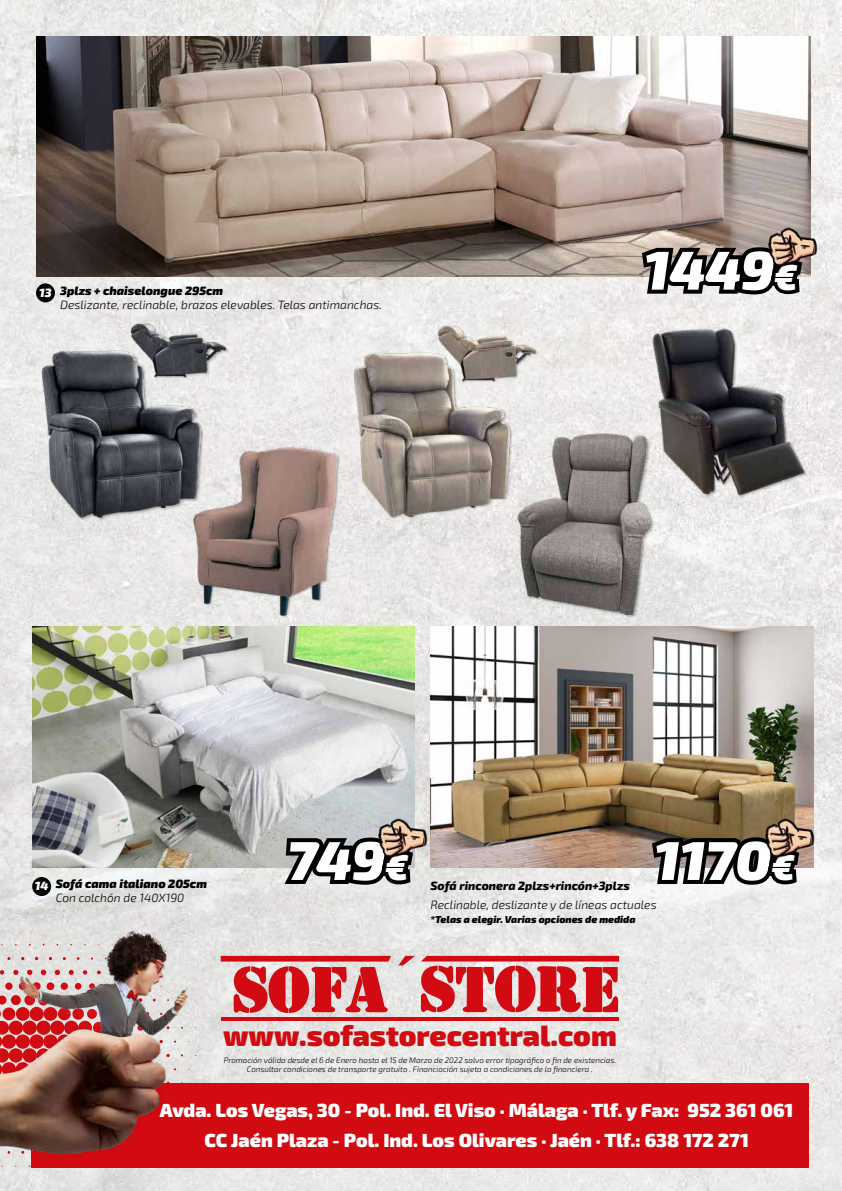
<style>
.page{position:relative;width:842px;height:1191px;background:#fff}
.page>*{position:absolute;margin:0;border:0;box-sizing:border-box;transform-origin:0 0}
.t1{font:italic 900 54.8px "Exo 2.0";color:#fff}
.t2{font:900 29.1px "Exo 2.0";color:#d20a11}
.t3{font:900 19px/30px "Exo 2.0";color:#fff;text-align:center}
.t4{font:italic 300 12px "Exo 2.0";color:#000}
.t5{font:italic 900 12px "Exo 2.0";color:#000}
.t6{font:italic 800 12px "Exo 2.0";color:#000}
.t7{font:italic 900 12px "Exo 2.0";color:#fff}
.t8{font:italic 900 10px "Exo 2.0";color:#000}
.t9{font:italic 300 8px/9.6px "Exo 2.0";color:#000;text-align:center}
.s1{font-size:36.2px}
</style>
<div class="page">
<img style="left:0;top:0;width:842px;height:1191px">
<img style="left:430px;top:626px;width:383px;height:241px">
<div style="left:31px;top:1083px;width:778px;height:85px;background:#d20a11"></div>
<img style="left:514px;top:426px;width:144px;height:194px">
<img style="left:350px;top:344px;width:165px;height:181px">
<img style="left:432px;top:322px;width:107px;height:64px">
<img style="left:38px;top:342px;width:168px;height:183px">
<img style="left:126px;top:308px;width:103px;height:90px">
<img style="left:647px;top:321px;width:27px;height:180px">
<img style="left:180px;top:440px;width:169px;height:180px">
<img style="left:0;top:847px;width:457px;height:344px">
<svg style="left:398px;top:956px;width:17px;height:9px"></svg>
<hr style="left:221px;top:1017px;width:398px;height:3px;background:#d20a11">
<svg style="left:421px;top:956px;width:198px;height:56px;background:#d9585b"></svg>
<svg style="left:221px;top:956px;width:170px;height:57px;background:#da6a6d"></svg>
<svg style="left:648px;top:833px;width:156px;height:56px"></svg>
<div style="left:36px;top:283px;width:19px;height:19px;background:#000;border-radius:50%"></div>
<img style="left:32px;top:626px;width:383px;height:241px">
<div style="left:32px;top:877px;width:19px;height:19px;background:#000;border-radius:50%"></div>
<svg style="left:278px;top:833px;width:139px;height:55px;background:#555655"></svg>
<img style="left:674px;top:57px;width:168px;height:712px">
<img style="left:749px;top:802px;width:68px;height:68px">
<img style="left:363px;top:802px;width:67px;height:68px">
<img style="left:36px;top:36px;width:774px;height:241px">
<svg style="left:637px;top:243px;width:170px;height:56px;background:#585552"></svg>
<img style="left:753px;top:211px;width:68px;height:68px">
<h3 class="t7" style="left:39px;top:285px;width:14px">13</h3>
<h3 class="t5" style="left:60px;top:283px;width:164px">3plzs + chaiselongue 295cm</h3>
<h3 class="t4" style="left:60px;top:297px;width:323px">Deslizante, reclinable, brazos elevables. Telas antimanchas.</h3>
<h1 class="t1" style="left:644px;top:237px;width:155px">1449<span class="s1">€</span></h1>
<h3 class="t5" style="left:56px;top:876px;width:153px">Sofá cama italiano 205cm</h3>
<h3 class="t4" style="left:56px;top:891px;width:130px">Con colchón de 140X190</h3>
<h3 class="t7" style="left:35px;top:879px;width:15px">14</h3>
<h1 class="t1" style="left:287px;top:827px;width:123px">749<span class="s1">€</span></h1>
<h3 class="t6" style="left:430px;top:878px;width:201px">Sofá rinconera 2plzs+rincón+3plzs</h3>
<h1 class="t1" style="left:654px;top:827px;width:142px">1170<span class="s1">€</span></h1>
<h3 class="t4" style="left:430px;top:898px;width:228px">Reclinable, deslizante y de líneas actuales</h3>
<p class="t8" style="left:430px;top:913px;width:207px">*Telas a elegir. Varias opciones de medida</p>
<h2 class="t2" style="left:223px;top:1017px;width:395px">www.sofastorecentral.com</h2>
<p class="t9" style="left:224px;top:1055px;width:394px">Promoción válida desde el 6 de Enero hasta el 15 de Marzo de 2022 salvo error tipográfico o fin de existencias.<br>Consultar condiciones de transporte gratuito . Financiación sujeta a condiciones de la financiera .</p>
<h3 class="t3" style="left:160px;top:1096px;width:635px">Avda. Los Vegas, 30 - Pol. Ind. El Viso · Málaga · Tlf. y Fax: 952 361 061<br>CC Jaén Plaza - Pol. Ind. Los Olivares · Jaén · Tlf.: 638 172 271</h3>
</div>
